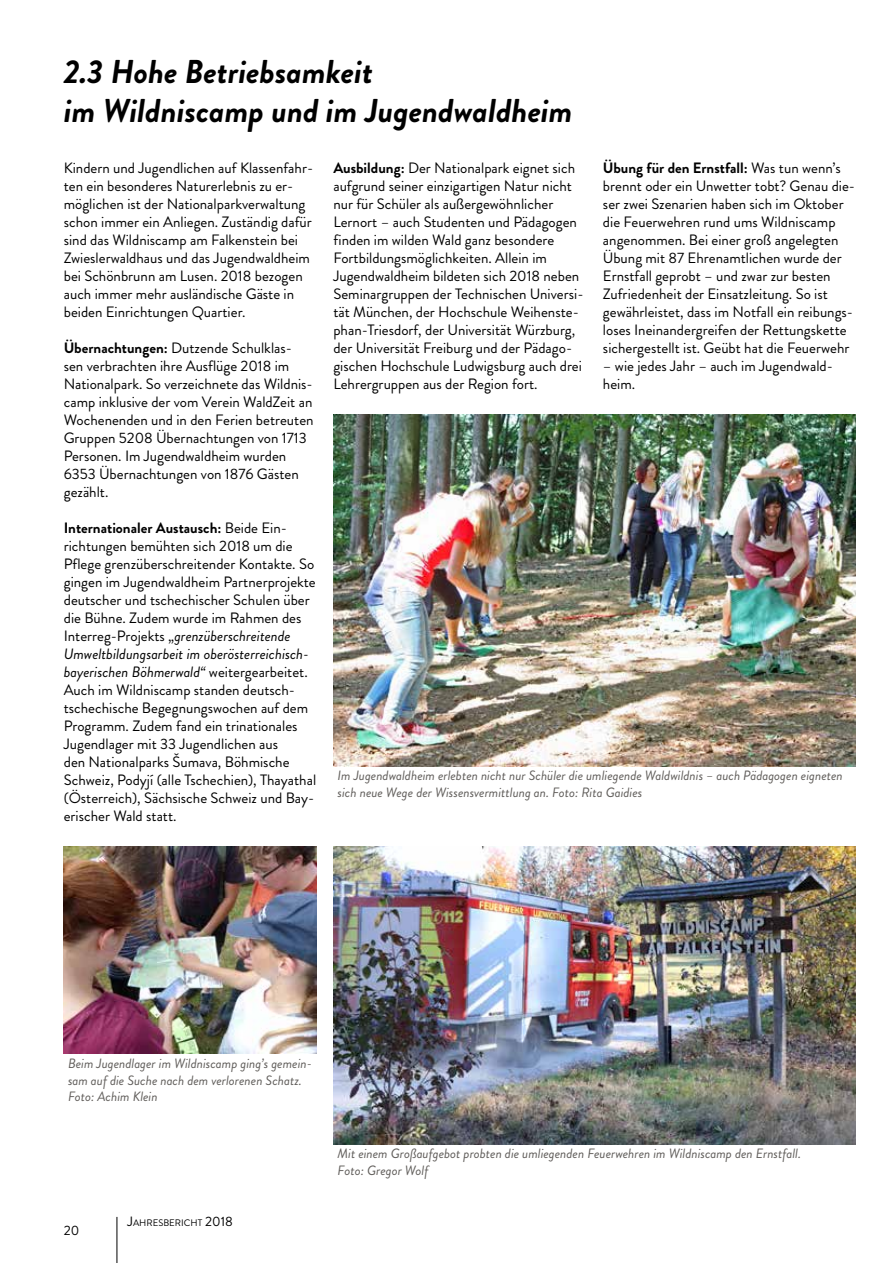
<style>
.page{position:relative;width:893px;height:1263px;background:#fff}
.page>*{position:absolute;margin:0;border:0;box-sizing:border-box;transform-origin:0 0}
.t1{font:italic 700 33px/39px "Brandon Grotesque";color:#000}
.t2{font:15px/18px "Brandon Grotesque";color:#000}
.t3{font:italic 13.5px/16.2px "Brandon Grotesque";color:#605d5a}
.t4{font:13.5px "Brandon Grotesque";color:#000}
.t5{font:9.45px "Brandon Grotesque";color:#000}
.s1{font-weight:700}
.s2{font-style:italic}
.s3{font-size:13.5px}
</style>
<div class="page">
<hr style="left:117px;top:1217px;width:1px;height:46px;background:#000">
<img style="left:333px;top:414px;width:522px;height:353px">
<img style="left:64px;top:846px;width:252px;height:207px">
<img style="left:333px;top:846px;width:522px;height:299px">
<h2 class="t1" style="left:64px;top:52px;width:510px">2.3 Hohe Betriebsamkeit<br>im Wildniscamp und im Jugendwaldheim</h2>
<p class="t2" style="left:64px;top:159px;width:251px">Kindern und Jugendlichen auf Klassenfahr&shy;ten ein besonderes Naturerlebnis zu er&shy;möglichen ist der Nationalparkverwaltung schon immer ein Anliegen. Zuständig dafür sind das Wildniscamp am Falkenstein bei Zwieslerwaldhaus und das Jugendwaldheim bei Schönbrunn am Lusen. 2018 bezogen auch immer mehr ausländische Gäste in beiden Einrichtungen Quartier.</p>
<p class="t2" style="left:64px;top:339px;width:251px"><span class="s1">Übernachtungen:</span> Dutzende Schulklas&shy;sen verbrachten ihre Ausflüge 2018 im Nationalpark. So verzeichnete das Wildnis&shy;camp inklusive der vom Verein WaldZeit an Wochenenden und in den Ferien betreuten Gruppen 5208 Übernachtungen von 1713<br>Personen. Im Jugendwaldheim wurden 6353 Übernachtungen von 1876 Gästen gezählt.</p>
<p class="t2" style="left:64px;top:519px;width:254px"><span class="s1">Internationaler Austausch:</span> Beide Ein&shy;richtungen bemühten sich 2018 um die Pflege grenzüberschreitender Kontakte. So gingen im Jugendwaldheim Partnerprojekte deutscher und tschechischer Schulen über die Bühne. Zudem wurde im Rahmen des Interreg-Projekts „<span class="s2">grenzüberschreitende Umweltbildungsarbeit im oberösterreichisch&shy;bayerischen Böhmerwald“</span> weitergearbeitet.<br>Auch im Wildniscamp standen deutsch&shy;tschechische Begegnungswochen auf dem Programm. Zudem fand ein trinationales Jugendlager mit 33 Jugendlichen aus<br>den Nationalparks Šumava, Böhmische Schweiz, Podyjí (alle Tschechien), Thayathal (Österreich), Sächsische Schweiz und Bay&shy;erischer Wald statt.</p>
<p class="t2" style="left:333px;top:159px;width:252px"><span class="s1">Ausbildung:</span> Der Nationalpark eignet sich aufgrund seiner einzigartigen Natur nicht nur für Schüler als außergewöhnlicher Lernort – auch Studenten und Pädagogen finden im wilden Wald ganz besondere Fortbildungsmöglichkeiten. Allein im Jugendwaldheim bildeten sich 2018 neben Seminargruppen der Technischen Universi&shy;tät München, der Hochschule Weihenste&shy;phan-Triesdorf, der Universität Würzburg, der Universität Freiburg und der Pädago&shy;gischen Hochschule Ludwigsburg auch drei Lehrergruppen aus der Region fort.</p>
<p class="t2" style="left:603px;top:159px;width:254px"><span class="s1">Übung für den Ernstfall:</span> Was tun wenn’s brennt oder ein Unwetter tobt? Genau die&shy;ser zwei Szenarien haben sich im Oktober die Feuerwehren rund ums Wildniscamp angenommen. Bei einer groß angelegten Übung mit 87 Ehrenamtlichen wurde der Ernstfall geprobt – und zwar zur besten Zufriedenheit der Einsatzleitung. So ist gewährleistet, dass im Notfall ein reibungs&shy;loses Ineinandergreifen der Rettungskette sichergestellt ist. Geübt hat die Feuerwehr</p>
<p class="t2" style="left:603px;top:357px;width:231px">– wie jedes Jahr – auch im Jugendwald&shy;heim.</p>
<p class="t3" style="left:338px;top:768px;width:507px">Im Jugendwaldheim erlebten nicht nur Schüler die umliegende Waldwildnis – auch Pädagogen eigneten sich neue Wege der Wissensvermittlung an. Foto: Rita Gaidies</p>
<p class="t3" style="left:68px;top:1056px;width:245px">Beim Jugendlager im Wildniscamp ging’s gemein&shy;sam auf die Suche nach dem verlorenen Schatz.<br>Foto: Achim Klein</p>
<p class="t4" style="left:64px;top:1221px;width:17px">20</p>
<p class="t5" style="left:128px;top:1216px;width:107px"><span class="s3">J</span>AHRESBERICHT <span class="s3">2018</span></p>
<p class="t3" style="left:338px;top:1146px;width:465px">Mit einem Großaufgebot probten die umliegenden Feuerwehren im Wildniscamp den Ernstfall.<br>Foto: Gregor Wolf</p>
</div>
